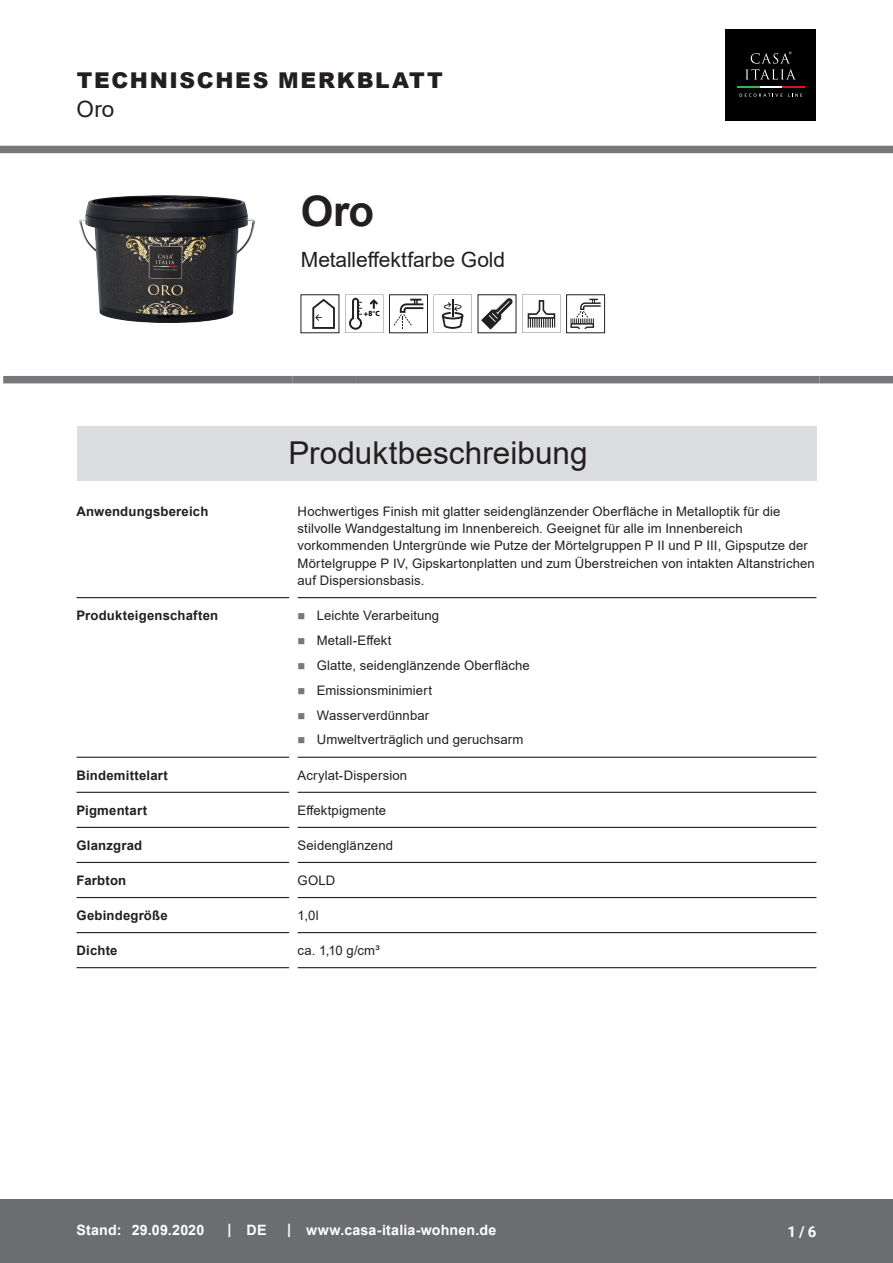
<style>
.page{position:relative;width:893px;height:1263px;background:#fff}
.page>*{position:absolute;margin:0;border:0;box-sizing:border-box;transform-origin:0 0}
.CB_AF_Produktname{font:700 42px "Arial";color:#231f20}
.CB_AF_Kapitel_Uebers{font:31.5px "Arial";color:#231f20}
.CB_AF_Kopf_Produktna{font:22.5px "Arial";color:#231f20}
.CB_AF_Kopf_TM{font:900 21.75px "Arial";letter-spacing:.075em;color:#231f20}
.CB_AF_Subline_Produk{font:21px "Arial";letter-spacing:-.005em;color:#231f20}
.t1{font:700 15px "Roboto";color:#fff}
.CB_AF_Fuß_Stand_link{font:700 14.25px "Arial";letter-spacing:.01em;color:#fff}
.CB_AF_Text_Standard{font:13.2px/17.2px "Arial";letter-spacing:.01em;color:#231f20}
.CB_AF_Abschnitt_Uebe{font:700 13.2px "Arial";letter-spacing:.015em;color:#231f20}
.t2{font:900 7.35px "Frutiger LT";color:#000}
.s1{font-weight:400}
</style>
<div class="page">
<div style="left:0;top:146px;width:893px;height:7px;background:#76787b"></div>
<div style="left:0;top:1199px;width:893px;height:64px;background:#6c6d70"></div>
<div style="left:3px;top:376px;width:289px;height:7px;background:#76787b"></div>
<div style="left:292px;top:376px;width:64px;height:7px;background:#76787b"></div>
<div style="left:356px;top:376px;width:464px;height:7px;background:#76787b"></div>
<div style="left:820px;top:376px;width:73px;height:7px;background:#76787b"></div>
<img style="left:80px;top:196px;width:174px;height:126px">
<svg style="left:312px;top:299px;width:23px;height:30px"></svg>
<svg style="left:345px;top:295px;width:38px;height:38px"></svg>
<div style="left:389px;top:295px;width:39px;height:38px;border:1px solid #231f20"></div>
<svg style="left:394px;top:299px;width:29px;height:30px"></svg>
<svg style="left:434px;top:295px;width:38px;height:38px"></svg>
<svg style="left:481px;top:298px;width:31px;height:31px"></svg>
<svg style="left:522px;top:295px;width:38px;height:38px"></svg>
<div style="left:566px;top:295px;width:39px;height:38px;border:1px solid #231f20"></div>
<svg style="left:570px;top:299px;width:31px;height:30px"></svg>
<div style="left:77px;top:426px;width:739px;height:55px;background:#dcdddf"></div>
<hr style="left:77px;top:597px;width:212px;height:1px;background:#231f20">
<hr style="left:298px;top:597px;width:518px;height:1px;background:#231f20">
<hr style="left:77px;top:757px;width:212px;height:1px;background:#231f20">
<hr style="left:298px;top:757px;width:518px;height:1px;background:#231f20">
<hr style="left:77px;top:792px;width:212px;height:1px;background:#231f20">
<hr style="left:298px;top:792px;width:518px;height:1px;background:#231f20">
<hr style="left:77px;top:827px;width:212px;height:1px;background:#231f20">
<hr style="left:298px;top:827px;width:518px;height:1px;background:#231f20">
<hr style="left:77px;top:862px;width:212px;height:1px;background:#231f20">
<hr style="left:298px;top:862px;width:518px;height:1px;background:#231f20">
<hr style="left:77px;top:897px;width:212px;height:1px;background:#231f20">
<hr style="left:298px;top:897px;width:518px;height:1px;background:#231f20">
<hr style="left:77px;top:932px;width:212px;height:1px;background:#231f20">
<hr style="left:298px;top:932px;width:518px;height:1px;background:#231f20">
<hr style="left:77px;top:967px;width:212px;height:1px;background:#231f20">
<hr style="left:298px;top:967px;width:518px;height:1px;background:#231f20">
<div style="left:725px;top:29px;width:91px;height:91px;background:#000"></div>
<svg style="left:738px;top:86px;width:66px;height:1px"></svg>
<svg style="left:740px;top:94px;width:42px;height:3px"></svg>
<svg style="left:788px;top:94px;width:14px;height:3px"></svg>
<svg style="left:745px;top:52px;width:51px;height:28px"></svg>
<p class="CB_AF_Kopf_TM" style="left:77px;top:65px;width:367px">TECHNISCHES MERKBLATT</p>
<p class="CB_AF_Kopf_Produktna" style="left:77px;top:94px;width:39px">Oro</p>
<p class="CB_AF_Produktname" style="left:301px;top:182px;width:75px">Oro</p>
<p class="CB_AF_Subline_Produk" style="left:301px;top:245px;width:206px">Metalleffektfarbe Gold</p>
<p class="t2" style="left:364px;top:309px;width:17px">+8<span class="s1">°</span>C</p>
<p class="CB_AF_Kapitel_Uebers" style="left:288px;top:431px;width:301px">Produktbeschreibung</p>
<p class="CB_AF_Abschnitt_Uebe" style="left:77px;top:502px;width:133px">Anwendungsbereich</p>
<p class="CB_AF_Text_Standard" style="left:298px;top:502px;width:519px">Hochwertiges Finish mit glatter seidenglänzender Oberfläche in Metalloptik für die stilvolle Wandgestaltung im Innenbereich. Geeignet für alle im Innenbereich vorkommenden Untergründe wie Putze der Mörtelgruppen P II und P III, Gipsputze der Mörtelgruppe P IV, Gipskartonplatten und zum Überstreichen von intakten Altanstrichen auf Dispersionsbasis.</p>
<p class="CB_AF_Abschnitt_Uebe" style="left:77px;top:606px;width:143px">Produkteigenschaften</p>
<p class="CB_AF_Text_Standard" style="left:317px;top:607px;width:124px">Leichte Verarbeitung</p>
<p class="CB_AF_Text_Standard" style="left:317px;top:631px;width:76px">Metall-Effekt</p>
<p class="CB_AF_Text_Standard" style="left:317px;top:656px;width:215px">Glatte, seidenglänzende Oberfläche</p>
<p class="CB_AF_Text_Standard" style="left:317px;top:681px;width:117px">Emissionsminimiert</p>
<p class="CB_AF_Text_Standard" style="left:317px;top:706px;width:114px">Wasserverdünnbar</p>
<p class="CB_AF_Text_Standard" style="left:317px;top:731px;width:208px">Umweltverträglich und geruchsarm</p>
<p class="CB_AF_Abschnitt_Uebe" style="left:77px;top:766px;width:93px">Bindemittelart</p>
<p class="CB_AF_Text_Standard" style="left:298px;top:766px;width:111px">Acrylat-Dispersion</p>
<p class="CB_AF_Abschnitt_Uebe" style="left:77px;top:801px;width:72px">Pigmentart</p>
<p class="CB_AF_Text_Standard" style="left:298px;top:801px;width:90px">Effektpigmente</p>
<p class="CB_AF_Abschnitt_Uebe" style="left:77px;top:836px;width:67px">Glanzgrad</p>
<p class="CB_AF_Text_Standard" style="left:298px;top:836px;width:97px">Seidenglänzend</p>
<p class="CB_AF_Abschnitt_Uebe" style="left:77px;top:871px;width:51px">Farbton</p>
<p class="CB_AF_Text_Standard" style="left:298px;top:871px;width:39px">GOLD</p>
<p class="CB_AF_Abschnitt_Uebe" style="left:77px;top:906px;width:93px">Gebindegröße</p>
<p class="CB_AF_Text_Standard" style="left:298px;top:906px;width:23px">1,0l</p>
<p class="CB_AF_Abschnitt_Uebe" style="left:77px;top:941px;width:43px">Dichte</p>
<p class="CB_AF_Text_Standard" style="left:298px;top:941px;width:84px">ca. 1,10 g/cm³</p>
<p class="CB_AF_Fuß_Stand_link" style="left:77px;top:1220px;width:46px">Stand:</p>
<p class="CB_AF_Fuß_Stand_link" style="left:132px;top:1220px;width:74px">29.09.2020</p>
<p class="CB_AF_Fuß_Stand_link" style="left:228px;top:1219px;width:5px">|</p>
<p class="CB_AF_Fuß_Stand_link" style="left:247px;top:1220px;width:21px">DE</p>
<p class="CB_AF_Fuß_Stand_link" style="left:287px;top:1219px;width:5px">|</p>
<p class="CB_AF_Fuß_Stand_link" style="left:306px;top:1220px;width:192px">www.casa-italia-wohnen.de</p>
<p class="t1" style="left:787px;top:1221px;width:30px">1 / 6</p>
</div>
